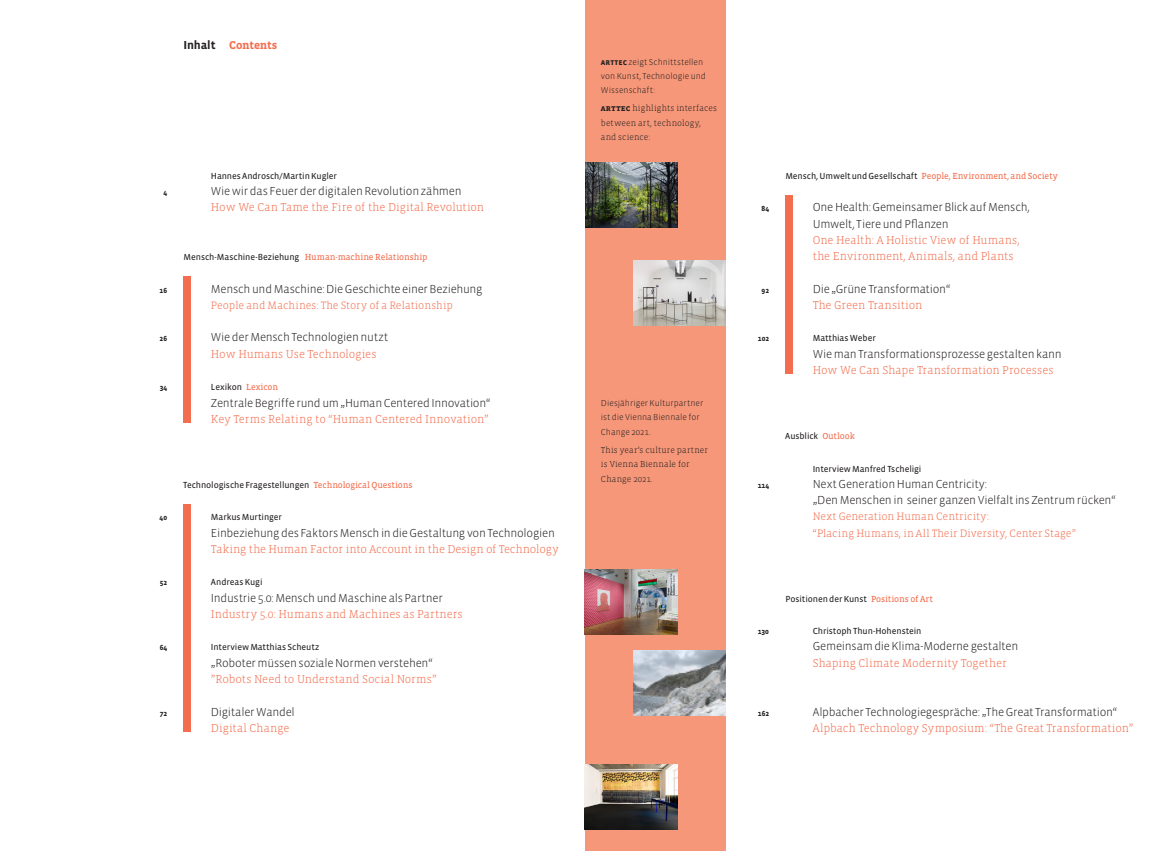
<style>
.page{position:relative;width:1170px;height:851px;background:#fff}
.page>*{position:absolute;margin:0;border:0;box-sizing:border-box;transform-origin:0 0}
.t1{font:300 11.88px/16.2px "Vista Sans OTCE";letter-spacing:-.02em;color:#231f20}
.t2{font:300 11.62px/16.2px "Vista Slab OTCE";color:#f36e4e}
.t3{font:700 11.62px "Vista Slab OT";letter-spacing:-.015em;color:#f36e4e}
.t4{font:300 11px/16.2px "Vista Slab OT";letter-spacing:.005em;color:#f36e4e}
.t5{font:9px "Vista Sans OTCE";letter-spacing:-.01em;color:#231f20}
.t6{font:9px "Vista Slab OT";letter-spacing:-.01em;color:#f36e4e}
.t7{font:300 8.75px/14.4px "Vista Sans OTCE";color:#231f20}
.t8{font:300 8.75px/14.4px "Vista Slab OTCE";letter-spacing:.015em;color:#231f20}
.t9{font:700 7.5px "Vista Sans OTCE";letter-spacing:.01em;color:#231f20}
.s1{font-family:"Vista Sans OTCE";font-size:11.88px;color:#231f20}
.s2{font-family:"Vista Slab OT";color:#f36e4e}
.s3{font-weight:700}
.s4{font-family:"Vista Sans OTCE";color:#231f20}
</style>
<div class="page">
<div style="left:585px;top:0;width:140px;height:850px;background:#f69779"></div>
<div style="left:183px;top:276px;width:7px;height:146px;background:#f36e4e"></div>
<div style="left:785px;top:195px;width:7px;height:179px;background:#f36e4e"></div>
<div style="left:183px;top:504px;width:7px;height:227px;background:#f36e4e"></div>
<img style="left:585px;top:163px;width:92px;height:65px">
<img style="left:633px;top:260px;width:92px;height:65px">
<img style="left:585px;top:569px;width:92px;height:65px">
<img style="left:633px;top:650px;width:92px;height:65px">
<img style="left:585px;top:764px;width:92px;height:65px">
<p class="t3" style="left:183px;top:39px;width:95px"><span class="s1">Inhalt</span> Contents</p>
<p class="t9" style="left:164px;top:188px;width:5px">4</p>
<p class="t9" style="left:159px;top:286px;width:9px">16</p>
<p class="t9" style="left:159px;top:334px;width:9px">26</p>
<p class="t9" style="left:160px;top:383px;width:9px">34</p>
<p class="t5" style="left:211px;top:171px;width:128px">Hannes Androsch/Martin Kugler</p>
<p class="t1" style="left:211px;top:183px;width:252px">Wie wir das Feuer der digitalen Revolution zähmen</p>
<p class="t2" style="left:211px;top:199px;width:275px">How We Can Tame the Fire of the Digital Revolution</p>
<p class="t5" style="left:183px;top:252px;width:245px">Mensch-Maschine-Beziehung <span class="s2">Human-machine Relationship</span></p>
<p class="t1" style="left:211px;top:280px;width:273px">Mensch und Maschine: Die Geschichte einer Beziehung</p>
<p class="t4" style="left:211px;top:297px;width:243px">People and Machines: The Story of a Relationship</p>
<p class="t1" style="left:211px;top:329px;width:179px">Wie der Mensch Technologien nutzt</p>
<p class="t2" style="left:211px;top:345px;width:167px">How Humans Use Technologies</p>
<p class="t5" style="left:211px;top:382px;width:69px">Lexikon <span class="s2">Lexicon</span></p>
<p class="t1" style="left:211px;top:394px;width:281px">Zentrale Begriffe rund um „Human Centered Innovation“</p>
<p class="t2" style="left:211px;top:410px;width:279px">Key Terms Relating to “Human Centered Innovation”</p>
<p class="t9" style="left:159px;top:513px;width:9px">40</p>
<p class="t9" style="left:160px;top:578px;width:9px">52</p>
<p class="t9" style="left:160px;top:643px;width:9px">64</p>
<p class="t9" style="left:160px;top:708px;width:9px">72</p>
<p class="t5" style="left:183px;top:479px;width:231px">Technologische Fragestellungen <span class="s2">Technological Questions</span></p>
<p class="t5" style="left:211px;top:512px;width:73px">Markus Murtinger</p>
<p class="t1" style="left:211px;top:524px;width:345px">Einbeziehung des Faktors Mensch in die Gestaltung von Technologien</p>
<p class="t2" style="left:211px;top:540px;width:349px">Taking the Human Factor into Account in the Design of Technology</p>
<p class="t5" style="left:211px;top:577px;width:53px">Andreas Kugi</p>
<p class="t1" style="left:211px;top:589px;width:233px">Industrie 5.0: Mensch und Maschine als Partner</p>
<p class="t2" style="left:211px;top:605px;width:253px">Industry 5.0: Humans and Machines as Partners</p>
<p class="t5" style="left:211px;top:642px;width:110px">Interview Matthias Scheutz</p>
<p class="t1" style="left:211px;top:654px;width:223px">„Roboter müssen soziale Normen verstehen“</p>
<p class="t2" style="left:211px;top:670px;width:227px">”Robots Need to Understand Social Norms”</p>
<p class="t1" style="left:211px;top:703px;width:85px">Digitaler Wandel</p>
<p class="t2" style="left:211px;top:719px;width:80px">Digital Change</p>
<p class="t7" style="left:601px;top:54px;width:106px"><span class="s3">ARTTEC</span> zeigt Schnittstellen von Kunst, Technologie und<br>Wissenschaft:</p>
<p class="t8" style="left:601px;top:101px;width:117px"><span class="s3">ARTTEC</span> highlights interfaces between art, technology, and science:</p>
<p class="t7" style="left:601px;top:396px;width:104px">Diesjähriger Kulturpartner ist die Vienna Biennale for<br>Change 2021.</p>
<p class="t8" style="left:601px;top:442px;width:108px">This year’s culture partner is Vienna Biennale for<br>Change 2021.</p>
<p class="t9" style="left:761px;top:204px;width:9px">84</p>
<p class="t9" style="left:761px;top:286px;width:9px">92</p>
<p class="t9" style="left:757px;top:334px;width:13px">102</p>
<p class="t6" style="left:785px;top:171px;width:274px"><span class="s4">Mensch, Umwelt und Gesellschaft</span> People, Environment, and Society</p>
<p class="t1" style="left:812px;top:199px;width:218px">One Health: Gemeinsamer Blick auf Mensch,<br>Umwelt, Tiere und Pflanzen</p>
<p class="t2" style="left:812px;top:232px;width:208px">One Health: A Holistic View of Humans, the Environment, Animals, and Plants</p>
<p class="t1" style="left:812px;top:280px;width:139px">Die „Grüne Transformation“</p>
<p class="t2" style="left:812px;top:297px;width:111px">The Green Transition</p>
<p class="t5" style="left:812px;top:333px;width:65px">Matthias Weber</p>
<p class="t1" style="left:812px;top:345px;width:250px">Wie man Transformationsprozesse gestalten kann</p>
<p class="t2" style="left:812px;top:362px;width:242px">How We Can Shape Transformation Processes</p>
<p class="t9" style="left:757px;top:481px;width:13px">114</p>
<p class="t5" style="left:785px;top:431px;width:71px">Ausblick <span class="s2">Outlook</span></p>
<p class="t5" style="left:812px;top:463px;width:110px">Interview Manfred Tscheligi</p>
<p class="t1" style="left:812px;top:475px;width:304px">Next Generation Human Centricity:<br>„Den Menschen in seiner ganzen Vielfalt ins Zentrum rücken“</p>
<p class="t4" style="left:812px;top:508px;width:264px">Next Generation Human Centricity:<br>“Placing Humans, in All Their Diversity, Center Stage”</p>
<p class="t9" style="left:757px;top:627px;width:13px">130</p>
<p class="t9" style="left:757px;top:708px;width:13px">162</p>
<p class="t5" style="left:785px;top:593px;width:149px">Positionen der Kunst <span class="s2">Positions of Art</span></p>
<p class="t5" style="left:812px;top:626px;width:110px">Christoph Thun-Hohenstein</p>
<p class="t1" style="left:812px;top:638px;width:207px">Gemeinsam die Klima-Moderne gestalten</p>
<p class="t2" style="left:812px;top:654px;width:195px">Shaping Climate Modernity Together</p>
<p class="t1" style="left:812px;top:703px;width:306px">Alpbacher Technologiegespräche: „The Great Transformation“</p>
<p class="t2" style="left:812px;top:719px;width:322px">Alpbach Technology Symposium: “The Great Transformation”</p>
</div>
